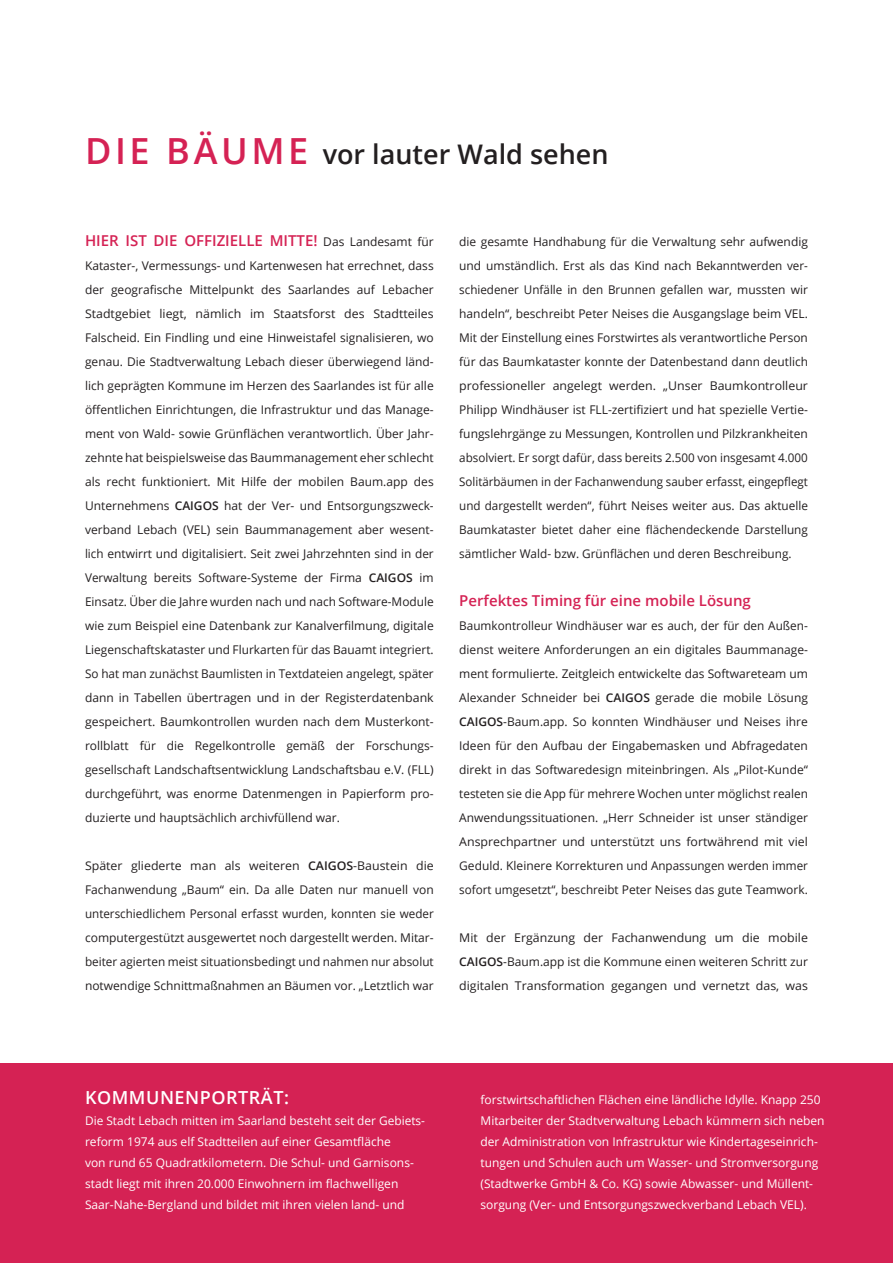
<style>
.page{position:relative;width:893px;height:1263px;background:#fff}
.page>*{position:absolute;margin:0;border:0;box-sizing:border-box;transform-origin:0 0}
.t1{font:600 27px "Open Sans";color:#231f20}
.t2{font:600 18px "Open Sans";letter-spacing:.03em;color:#fff}
.t3{font:600 15px "Open Sans";color:#d52254}
.t4{font:12px/24px "Open Sans";color:#231f20;text-align:justify}
.t5{font:12px/21px "Open Sans";color:#fff}
.s1{font-size:36px;color:#d52254}
.s2{font-weight:400;font-size:12px;color:#231f20}
.s3{font-weight:600}
</style>
<div class="page">
<div style="left:0;top:1063px;width:893px;height:200px;background:#d52254"></div>
<p class="t1" style="left:85px;top:135px;width:525px"><span class="s1">DIE BÄUME</span> vor lauter Wald sehen</p>
<p class="t3" style="left:85px;top:230px;width:350px">HIER IST DIE OFFIZIELLE MITTE! <span class="s2">Das Landesamt für</span></p>
<p class="t4" style="left:85px;top:253px;width:350px">Kataster-, Vermessungs- und Kartenwesen hat errechnet, dass der geografische Mittelpunkt des Saarlandes auf Lebacher Stadtgebiet liegt, nämlich im Staatsforst des Stadtteiles Falscheid. Ein Findling und eine Hinweistafel signalisieren, wo genau. Die Stadtverwaltung Lebach dieser überwiegend länd&shy;lich geprägten Kommune im Herzen des Saarlandes ist für alle öffentlichen Einrichtungen, die Infrastruktur und das Manage&shy;ment von Wald- sowie Grünflächen verantwortlich. Über Jahr&shy;zehnte hat beispielsweise das Baummanagement eher schlecht als recht funktioniert. Mit Hilfe der mobilen Baum.app des Unternehmens <span class="s3">CAIGOS</span> hat der Ver- und Entsorgungszweck&shy;verband Lebach (VEL) sein Baummanagement aber wesent&shy;lich entwirrt und digitalisiert. Seit zwei Jahrzehnten sind in der Verwaltung bereits Software-Systeme der Firma <span class="s3">CAIGOS</span> im Einsatz. Über die Jahre wurden nach und nach Software-Module wie zum Beispiel eine Datenbank zur Kanalverfilmung, digitale Liegenschaftskataster und Flurkarten für das Bauamt integriert.<br>So hat man zunächst Baumlisten in Textdateien angelegt, später dann in Tabellen übertragen und in der Registerdatenbank gespeichert. Baumkontrollen wurden nach dem Musterkont&shy;rollblatt für die Regelkontrolle gemäß der Forschungs&shy;gesellschaft Landschaftsentwicklung Landschaftsbau e.V. (FLL) durchgeführt, was enorme Datenmengen in Papierform pro&shy;duzierte und hauptsächlich archivfüllend war.</p>
<p class="t4" style="left:85px;top:853px;width:350px">Später gliederte man als weiteren <span class="s3">CAIGOS</span>-Baustein die Fachanwendung „Baum“ ein. Da alle Daten nur manuell von unterschiedlichem Personal erfasst wurden, konnten sie weder computergestützt ausgewertet noch dargestellt werden. Mitar&shy;beiter agierten meist situationsbedingt und nahmen nur absolut notwendige Schnittmaßnahmen an Bäumen vor. „Letztlich war</p>
<p class="t4" style="left:459px;top:229px;width:350px">die gesamte Handhabung für die Verwaltung sehr aufwendig und umständlich. Erst als das Kind nach Bekanntwerden ver&shy;schiedener Unfälle in den Brunnen gefallen war, mussten wir handeln“, beschreibt Peter Neises die Ausgangslage beim VEL.<br>Mit der Einstellung eines Forstwirtes als verantwortliche Person für das Baumkataster konnte der Datenbestand dann deutlich professioneller angelegt werden. „Unser Baumkontrolleur Philipp Windhäuser ist FLL-zertifiziert und hat spezielle Vertie&shy;fungslehrgänge zu Messungen, Kontrollen und Pilzkrankheiten absolviert. Er sorgt dafür, dass bereits 2.500 von insgesamt 4.000<br>Solitärbäumen in der Fachanwendung sauber erfasst, eingepflegt und dargestellt werden“, führt Neises weiter aus. Das aktuelle Baumkataster bietet daher eine flächendeckende Darstellung sämtlicher Wald- bzw. Grünflächen und deren Beschreibung.</p>
<p class="t3" style="left:459px;top:590px;width:293px">Perfektes Timing für eine mobile Lösung</p>
<p class="t4" style="left:459px;top:613px;width:350px">Baumkontrolleur Windhäuser war es auch, der für den Außen&shy;dienst weitere Anforderungen an ein digitales Baummanage&shy;ment formulierte. Zeitgleich entwickelte das Softwareteam um Alexander Schneider bei <span class="s3">CAIGOS</span> gerade die mobile Lösung <span class="s3">CAIGOS</span>-Baum.app. So konnten Windhäuser und Neises ihre Ideen für den Aufbau der Eingabemasken und Abfragedaten direkt in das Softwaredesign miteinbringen. Als „Pilot-Kunde“ testeten sie die App für mehrere Wochen unter möglichst realen Anwendungssituationen. „Herr Schneider ist unser ständiger Ansprechpartner und unterstützt uns fortwährend mit viel Geduld. Kleinere Korrekturen und Anpassungen werden immer sofort umgesetzt“, beschreibt Peter Neises das gute Teamwork.</p>
<p class="t4" style="left:459px;top:925px;width:350px">Mit der Ergänzung der Fachanwendung um die mobile <span class="s3">CAIGOS</span>-Baum.app ist die Kommune einen weiteren Schritt zur digitalen Transformation gegangen und vernetzt das, was</p>
<p class="t2" style="left:85px;top:1085px;width:206px">KOMMUNENPORTRÄT:</p>
<p class="t5" style="left:85px;top:1109px;width:341px">Die Stadt Lebach mitten im Saarland besteht seit der Gebiets&shy;reform 1974 aus elf Stadtteilen auf einer Gesamtfläche<br>von rund 65 Quadratkilometern. Die Schul- und Garnisons&shy;stadt liegt mit ihren 20.000 Einwohnern im flachwelligen Saar-Nahe-Bergland und bildet mit ihren vielen land- und</p>
<p class="t5" style="left:480px;top:1088px;width:346px">forstwirtschaftlichen Flächen eine ländliche Idylle. Knapp 250<br>Mitarbeiter der Stadtverwaltung Lebach kümmern sich neben der Administration von Infrastruktur wie Kindertageseinrich&shy;tungen und Schulen auch um Wasser- und Stromversorgung (Stadtwerke GmbH &amp; Co. KG) sowie Abwasser- und Müllent&shy;sorgung (Ver- und Entsorgungszweckverband Lebach VEL).</p>
</div>
